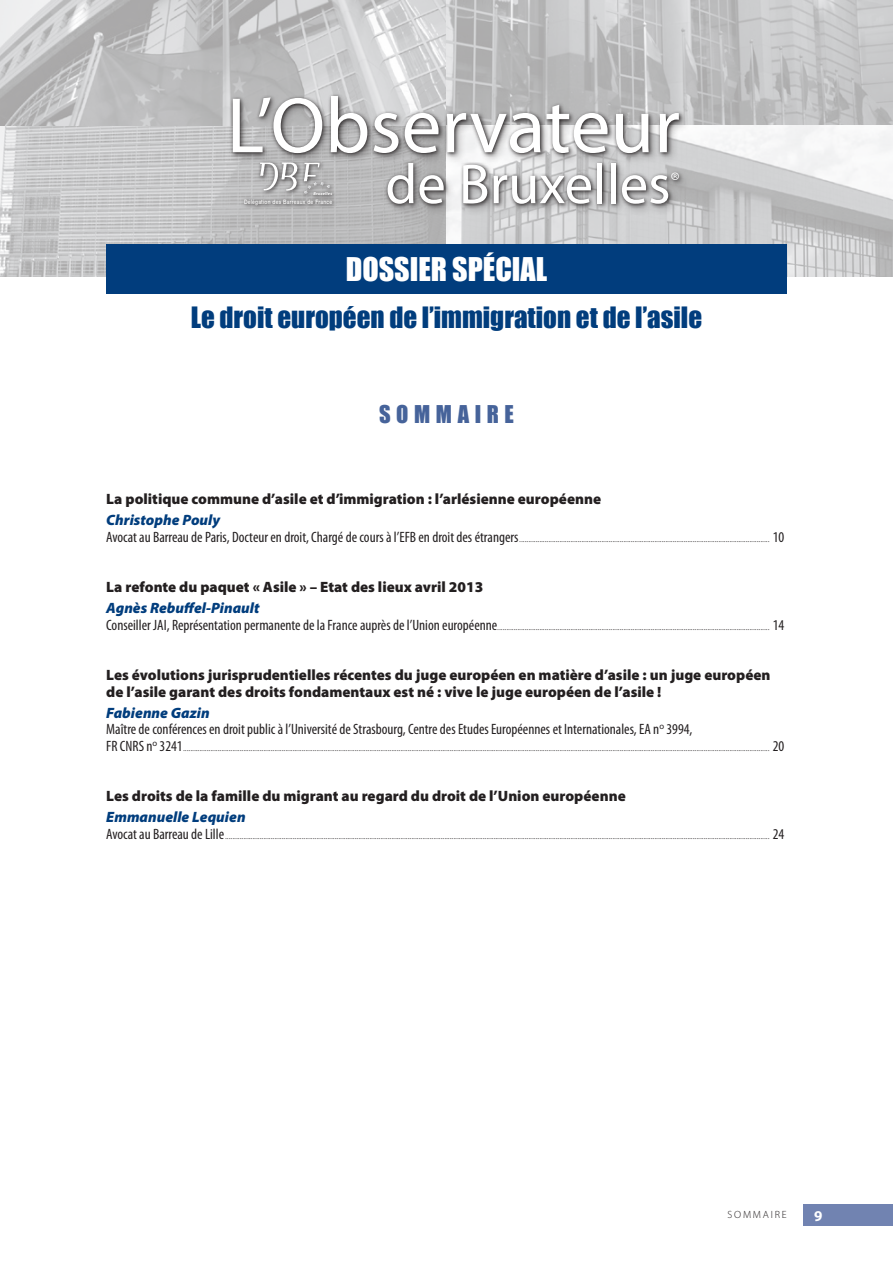
<style>
.page{position:relative;width:893px;height:1263px;background:#fff}
.page>*{position:absolute;margin:0;border:0;box-sizing:border-box;transform-origin:0 0}
.t1{font:79.2px "Myriad Pro";color:#fff}
.t2{font:56.55px "Myriad Pro";color:#fff}
.t3{font:30px "Impact";color:#fff}
.t4{font:27px "Impact";color:#013d7d}
.t5{font:22.65px "Myriad Pro";color:#fff}
.t6{font:22.5px "Impact";letter-spacing:.25em;color:#46639a}
.t7{font:900 15px/16.5px "Myriad Pro";color:#231f20}
.t8{font:condensed 15px/16.5px "Myriad Pro";color:#231f20}
.t9{font:italic 900 15px "Myriad Pro";color:#013d7d}
.t10{font:700 15px "Myriad Pro";color:#fff}
.t11{font:300 10.5px "Myriad Pro";color:#231f20}
.t12{font:500 6.15px "Helvetica Neue LT Std";letter-spacing:.05em;color:#fff;scale:.8 1}
.t13{font:italic 700 4.35px "Myriad Pro";letter-spacing:.05em;color:#fff}
.s1{font-weight:400;font-stretch:condensed;font-size:15px}
.s2{font-weight:900;font-style:italic;font-stretch:normal;color:#013d7d}
</style>
<div class="page">
<img style="left:0;top:0;width:893px;height:276px">
<div style="left:229px;top:92px;width:462px;height:124px;background:#231f20;opacity:.3"></div>
<img style="left:281px;top:162px;width:16px;height:29px">
<div style="left:106px;top:244px;width:681px;height:50px;background:#013d7d"></div>
<div style="left:804px;top:1205px;width:89px;height:21px;background:#7183b1"></div>
<h1 class="t1" style="left:227px;top:82px;width:455px">L’Observateur</h1>
<h2 class="t2" style="left:385px;top:153px;width:287px">de Bruxelles</h2>
<h3 class="t5" style="left:671px;top:168px;width:11px">®</h3>
<p class="t13" style="left:313px;top:191px;width:20px">Bruxelles</p>
<p class="t12" style="left:244px;top:198px;width:112px">Délégation des Barreaux de France</p>
<h3 class="t3" style="left:346px;top:251px;width:203px">DOSSIER SPÉCIAL</h3>
<h3 class="t4" style="left:191px;top:300px;width:513px">Le droit européen de l’immigration et de l’asile</h3>
<h3 class="t6" style="left:379px;top:400px;width:136px">SOMMAIRE</h3>
<h3 class="t7" style="left:106px;top:491px;width:496px">La politique commune d’asile et d’immigration : l’arlésienne européenne</h3>
<h3 class="t9" style="left:106px;top:512px;width:116px">Christophe Pouly</h3>
<p class="t11" style="left:106px;top:533px;width:680px"><span class="s1">Avocat au Barreau de Paris, Docteur en droit, Chargé de cours à l’EFB en droit des étrangers</span>......................................................................................................................................... <span class="s1">10</span></p>
<h3 class="t7" style="left:106px;top:579px;width:378px">La refonte du paquet « Asile » – Etat des lieux avril 2013</h3>
<h3 class="t9" style="left:106px;top:600px;width:155px">Agnès Rebuffel-Pinault</h3>
<p class="t11" style="left:106px;top:621px;width:679px"><span class="s1">Conseiller JAI, Représentation permanente de la France auprès de l’Union européenne</span>..................................................................................................................................................... <span class="s1">14</span></p>
<h3 class="t7" style="left:106px;top:667px;width:666px">Les évolutions jurisprudentielles récentes du juge européen en matière d’asile : un juge européen de l’asile garant des droits fondamentaux est né : vive le juge européen de l’asile !</h3>
<h3 class="t8" style="left:106px;top:705px;width:588px"><span class="s2">Fabienne Gazin<br></span>Maître de conférences en droit public à l’Université de Strasbourg, Centre des Etudes Européennes et Internationales, EA n<sup>o</sup> 3994,</h3>
<p class="t11" style="left:106px;top:742px;width:680px"><span class="s1">FR CNRS n</span><sup>o</sup> <span class="s1">3241</span>................................................................................................................................................................................................................................................................................................................................. <span class="s1">20</span></p>
<h3 class="t7" style="left:106px;top:788px;width:521px">Les droits de la famille du migrant au regard du droit de l’Union européenne</h3>
<h3 class="t9" style="left:106px;top:809px;width:141px">Emmanuelle Lequien</h3>
<p class="t11" style="left:106px;top:830px;width:679px"><span class="s1">Avocat au Barreau de Lille</span>.......................................................................................................................................................................................................................................................................................................... <span class="s1">24</span></p>
<p class="t11" style="left:727px;top:1209px;width:24px">SOMMAIRE</p>
<h3 class="t10" style="left:814px;top:1207px;width:10px">9</h3>
</div>
